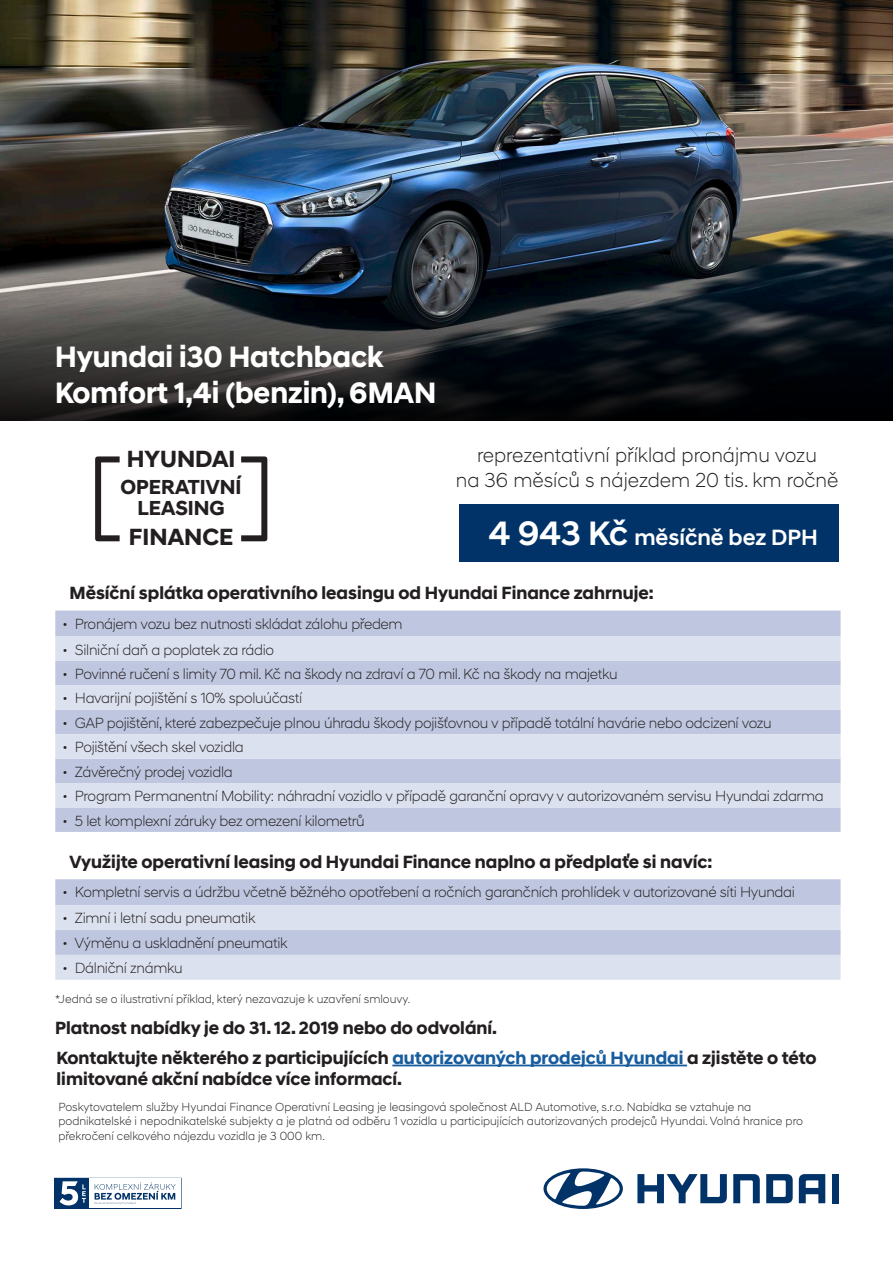
<style>
.page{position:relative;width:893px;height:1263px;background:#fff}
.page>*{position:absolute;margin:0;border:0;box-sizing:border-box;transform-origin:0 0}
.ParaStyle01-Leading{font:700 30px "Hyundai Sans Head";color:#fff}
.t1{font:700 23.85px "Hyundai Sans Head";color:#231f20}
.ParaStyle04-Leading{font:500 22.5px "Hyundai Sans Head";color:#fff}
.t2{font:700 20.7px/20.7px "Hyundai Sans Head";color:#231f20;text-align:center}
.ParaStyle01-Leading-2{font:300 20.55px "Hyundai Sans Head";color:#231f20}
.ParaStyle01-Leading-3{font:700 18px/21.6px "Hyundai Sans Head";color:#231f20}
.t3{font:300 15px "Hyundai Sans Head";letter-spacing:-.02em;color:#231f20}
.ParaStyle01-Leading-4{font:300 12px/14.4px "Hyundai Sans Head";color:#231f20}
.s1{font-size:34.5px}
.s2{color:#175d9e}
</style>
<div class="page">
<img style="left:0;top:0;width:893px;height:294px">
<svg style="left:0;top:294px;width:893px;height:127px;background:#1f2224"></svg>
<div style="left:459px;top:505px;width:380px;height:57px;background:#013368"></div>
<div style="left:55px;top:610px;width:786px;height:222px;background:#bfc7e0"></div>
<svg style="left:55px;top:636px;width:786px;height:171px;background:#cfd6e8"></svg>
<div style="left:55px;top:879px;width:786px;height:26px;background:#bfc7e0"></div>
<svg style="left:55px;top:905px;width:786px;height:75px;background:#d2d8ea"></svg>
<svg style="left:637px;top:1174px;width:90px;height:29px"></svg>
<svg style="left:733px;top:1174px;width:27px;height:29px"></svg>
<svg style="left:766px;top:1174px;width:27px;height:29px"></svg>
<svg style="left:799px;top:1174px;width:26px;height:29px"></svg>
<div style="left:832px;top:1174px;width:7px;height:29px;background:#013368"></div>
<svg style="left:543px;top:1168px;width:80px;height:41px"></svg>
<svg style="left:95px;top:456px;width:25px;height:85px"></svg>
<svg style="left:241px;top:456px;width:26px;height:85px"></svg>
<svg style="left:54px;top:1178px;width:128px;height:31px"></svg>
<hr style="left:392px;top:1064px;width:295px;height:2px;background:#175d9e">
<p class="ParaStyle01-Leading" style="left:55px;top:339px;width:330px">Hyundai i30 Hatchback</p>
<p class="ParaStyle01-Leading" style="left:55px;top:375px;width:383px">Komfort 1,4i (benzin), 6MAN</p>
<p class="t1" style="left:127px;top:444px;width:110px">HYUNDAI</p>
<p class="t2" style="left:121px;top:477px;width:122px">OPERATIVNÍ<br>LEASING</p>
<p class="t1" style="left:129px;top:523px;width:106px">FINANCE</p>
<p class="ParaStyle01-Leading-2" style="left:477px;top:443px;width:341px">reprezentativní příklad pronájmu vozu</p>
<p class="ParaStyle01-Leading-2" style="left:456px;top:468px;width:384px">na 36 měsíců s nájezdem 20 tis. km ročně</p>
<p class="ParaStyle04-Leading" style="left:489px;top:523px;width:331px"><span class="s1">4 943 Kč</span> měsíčně bez DPH</p>
<p class="ParaStyle01-Leading-3" style="left:70px;top:582px;width:585px">Měsíční splátka operativního leasingu od Hyundai Finance zahrnuje:</p>
<p class="t3" style="left:62px;top:615px;width:342px">• Pronájem vozu bez nutnosti skládat zálohu předem</p>
<p class="t3" style="left:62px;top:640px;width:214px">• Silniční daň a poplatek za rádio</p>
<p class="t3" style="left:62px;top:665px;width:557px">• Povinné ručení s limity 70 mil. Kč na škody na zdraví a 70 mil. Kč na škody na majetku</p>
<p class="t3" style="left:62px;top:689px;width:242px">• Havarijní pojištění s 10% spoluúčastí</p>
<p class="t3" style="left:62px;top:714px;width:711px">• GAP pojištění, které zabezpečuje plnou úhradu škody pojišťovnou v případě totální havárie nebo odcizení vozu</p>
<p class="t3" style="left:62px;top:738px;width:183px">• Pojištění všech skel vozidla</p>
<p class="t3" style="left:62px;top:763px;width:172px">• Závěrečný prodej vozidla</p>
<p class="t3" style="left:62px;top:787px;width:763px">• Program Permanentní Mobility: náhradní vozidlo v případě garanční opravy v autorizovaném servisu Hyundai zdarma</p>
<p class="t3" style="left:62px;top:811px;width:304px">• 5 let komplexní záruky bez omezení kilometrů</p>
<p class="ParaStyle01-Leading-3" style="left:69px;top:851px;width:645px">Využijte operativní leasing od Hyundai Finance naplno a předplaťe si navíc:</p>
<p class="t3" style="left:62px;top:883px;width:734px">• Kompletní servis a údržbu včetně běžného opotřebení a ročních garančních prohlídek v autorizované síti Hyundai</p>
<p class="t3" style="left:62px;top:909px;width:195px">• Zimní i letní sadu pneumatik</p>
<p class="t3" style="left:62px;top:934px;width:227px">• Výměnu a uskladnění pneumatik</p>
<p class="t3" style="left:62px;top:959px;width:122px">• Dálniční známku</p>
<p class="ParaStyle01-Leading-4" style="left:55px;top:991px;width:357px">*Jedná se o ilustrativní příklad, který nezavazuje k uzavření smlouvy.</p>
<p class="ParaStyle01-Leading-3" style="left:55px;top:1017px;width:444px">Platnost nabídky je do 31. 12. 2019 nebo do odvolání.</p>
<p class="ParaStyle01-Leading-3" style="left:57px;top:1047px;width:762px">Kontaktujte některého z participujících <span class="s2">autorizovaných prodejců Hyundai</span> a zjistěte o této limitované akční nabídce více informací.</p>
<p class="ParaStyle01-Leading-4" style="left:58px;top:1099px;width:746px">Poskytovatelem služby Hyundai Finance Operativní Leasing je leasingová společnost ALD Automotive, s.r.o. Nabídka se vztahuje na podnikatelské i nepodnikatelské subjekty a je platná od odběru 1 vozidla u participujících autorizovaných prodejců Hyundai. Volná hranice pro překročení celkového nájezdu vozidla je 3 000 km.</p>
</div>
